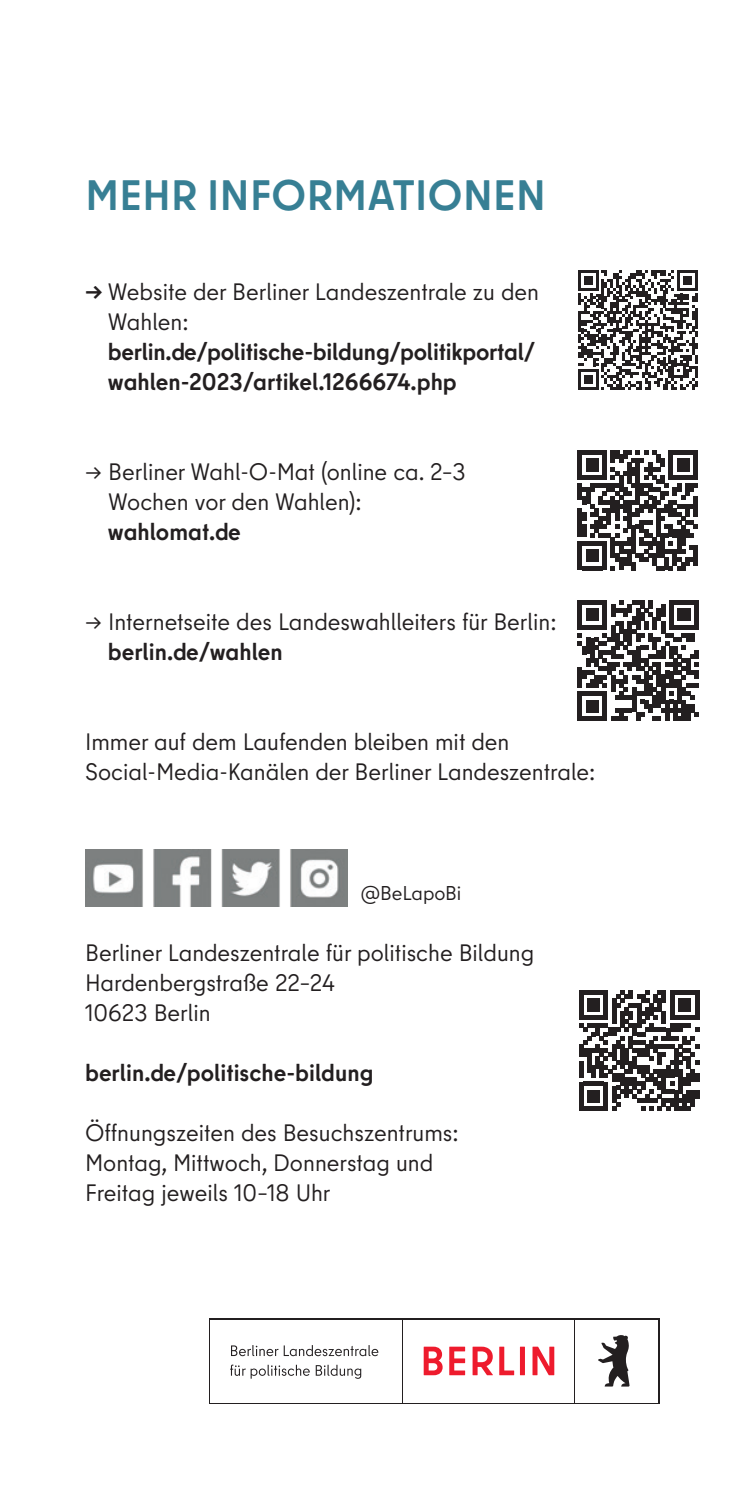
<style>
.page{position:relative;width:745px;height:1489px;background:#fff}
.page>*{position:absolute;margin:0;border:0;box-sizing:border-box;transform-origin:0 0}
.H2_Innenseite{font:700 42.5px "Berlin Type";letter-spacing:.01em;color:#377f94}
.Copy_9_5_pt{font:23.75px/30px "Berlin Type";color:#231f20}
.Kontakt{font:23.75px/30px "Berlin Type";color:#231f20}
.Link_mit_Einzug{font:700 23.75px/30px "Berlin Type";letter-spacing:-.01em;color:#231f20}
.Kontakt-2{font:700 23.75px "Berlin Type";color:#231f20}
.t1{font:20px "Berlin Type";letter-spacing:-.005em;color:#231f20}
.s1{font-weight:700}
</style>
<div class="page">
<svg style="left:578px;top:270px;width:119px;height:119px"></svg>
<svg style="left:577px;top:450px;width:120px;height:120px"></svg>
<hr style="left:693px;top:545px;width:4px;height:21px;background:#231f20">
<svg style="left:577px;top:600px;width:121px;height:120px"></svg>
<div style="left:209px;top:1317px;width:450px;height:86px;background:linear-gradient(to right,#fff,#fff)"></div>
<div style="left:210px;top:1319px;width:192px;height:82px;background:#fff"></div>
<div style="left:403px;top:1319px;width:170px;height:82px;background:#fff"></div>
<div style="left:575px;top:1319px;width:82px;height:82px;background:#fff"></div>
<svg style="left:423px;top:1346px;width:131px;height:29px"></svg>
<svg style="left:598px;top:1335px;width:31px;height:51px"></svg>
<svg style="left:231px;top:1345px;width:147px;height:10px"></svg>
<svg style="left:230px;top:1364px;width:79px;height:14px"></svg>
<svg style="left:315px;top:1364px;width:46px;height:14px"></svg>
<img style="left:85px;top:849px;width:262px;height:57px">
<svg style="left:579px;top:990px;width:119px;height:120px"></svg>
<h2 class="H2_Innenseite" style="left:85px;top:168px;width:462px">MEHR INFORMATIONEN</h2>
<p class="Copy_9_5_pt" style="left:108px;top:277px;width:432px;text-indent:-23px"><span class="s1">→</span> Website der Berliner Landeszentrale zu den<br>Wahlen:</p>
<p class="Link_mit_Einzug" style="left:108px;top:337px;width:429px">berlin.de/politische-bildung/politikportal/ wahlen-2023/artikel.1266674.php</p>
<p class="Copy_9_5_pt" style="left:108px;top:457px;width:358px;text-indent:-23px">→ Berliner Wahl-O-Mat (online ca. 2–3<br>Wochen vor den Wahlen):</p>
<p class="Link_mit_Einzug" style="left:108px;top:517px;width:134px">wahlomat.de</p>
<p class="Copy_9_5_pt" style="left:85px;top:607px;width:472px">→ Internetseite des Landeswahlleiters für Berlin:</p>
<p class="Link_mit_Einzug" style="left:108px;top:637px;width:176px">berlin.de/wahlen</p>
<p class="Copy_9_5_pt" style="left:85px;top:727px;width:511px">Immer auf dem Laufenden bleiben mit den<br>Social-Media-Kanälen der Berliner Landeszentrale:</p>
<p class="t1" style="left:360px;top:881px;width:102px">@BeLapoBi</p>
<p class="Kontakt" style="left:85px;top:937px;width:450px">Berliner Landeszentrale für politische Bildung<br>Hardenbergstraße 22–24<br>10623 Berlin</p>
<p class="Kontakt-2" style="left:85px;top:1056px;width:290px">berlin.de/politische-bildung</p>
<p class="Kontakt" style="left:85px;top:1117px;width:375px">Öffnungszeiten des Besuchszentrums:<br>Montag, Mittwoch, Donnerstag und<br>Freitag jeweils 10–18 Uhr</p>
</div>
